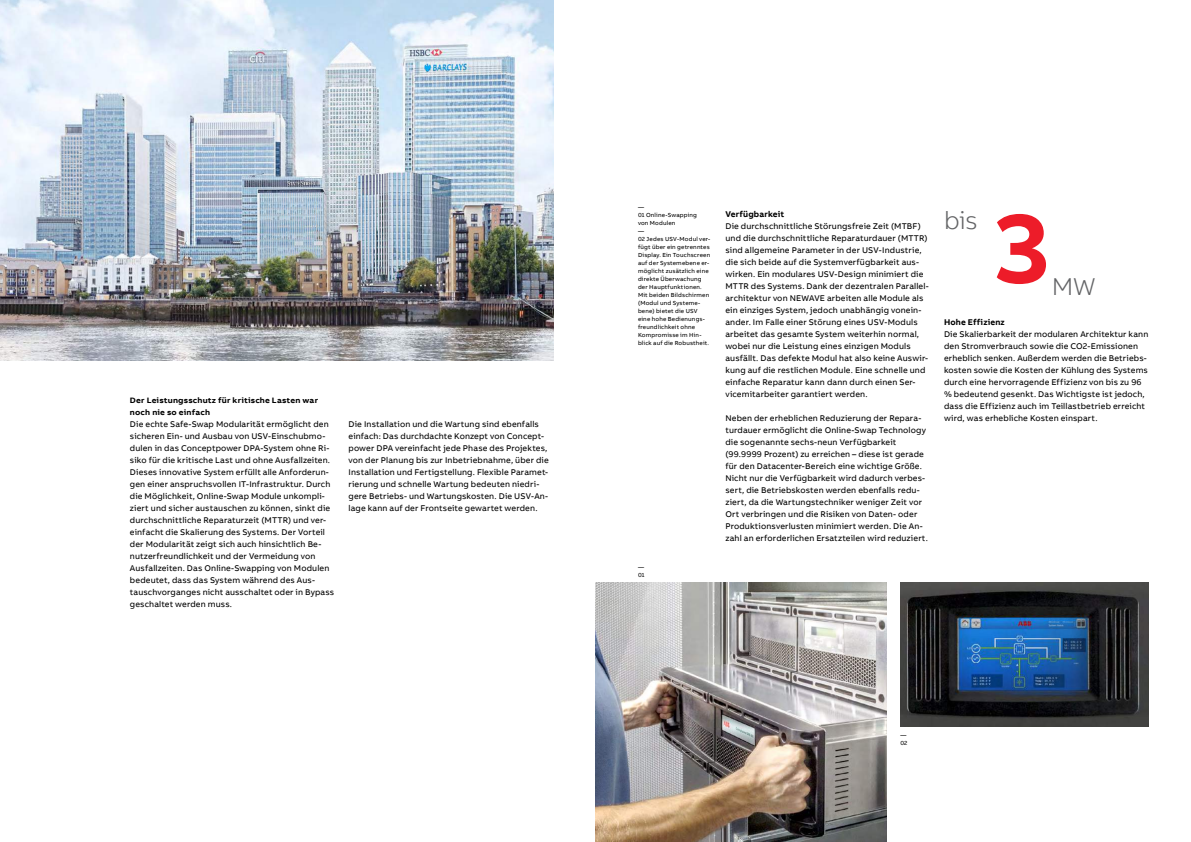
<style>
.page{position:relative;width:1191px;height:842px;background:#fff}
.page>*{position:absolute;margin:0;border:0;box-sizing:border-box;transform-origin:0 0}
.t1{font:700 100px "AB Bvoice";color:#ed1c29}
.t2{font:300 25px "AB Bvoice";color:#636466}
.t3{font:8.5px/12px "AB Bvoice";letter-spacing:.015em;color:#000}
.t4{font:700 8.5px "AB Bvoice";letter-spacing:.02em;color:#000}
.t5{font:700 8px/12px "AB Bvoice";letter-spacing:.02em;color:#000;scale:1.06 1}
.t6{font:6px/8px "AB Bvoice";letter-spacing:.025em;color:#000}
</style>
<div class="page">
<img style="left:0;top:0;width:553px;height:360px">
<img style="left:595px;top:583px;width:291px;height:259px">
<img style="left:900px;top:583px;width:248px;height:143px">
<p class="t5" style="left:130px;top:394px;width:179px">Der Leistungsschutz für kritische Lasten war noch nie so einfach</p>
<p class="t3" style="left:130px;top:418px;width:206px">Die echte Safe-Swap Modularität ermöglicht den sicheren Ein- und Ausbau von USV-Einschubmo&shy;dulen in das Conceptpower DPA-System ohne Ri&shy;siko für die kritische Last und ohne Ausfallzeiten.<br>Dieses innovative System erfüllt alle Anforderun&shy;gen einer anspruchsvollen IT-Infrastruktur. Durch die Möglichkeit, Online-Swap Module unkompli&shy;ziert und sicher austauschen zu können, sinkt die durchschnittliche Reparaturzeit (MTTR) und ver&shy;einfacht die Skalierung des Systems. Der Vorteil der Modularität zeigt sich auch hinsichtlich Be&shy;nutzerfreundlichkeit und der Vermeidung von Ausfallzeiten. Das Online-Swapping von Modulen bedeutet, dass das System während des Aus&shy;tauschvorganges nicht ausschaltet oder in Bypass geschaltet werden muss.</p>
<p class="t3" style="left:348px;top:418px;width:202px">Die Installation und die Wartung sind ebenfalls einfach: Das durchdachte Konzept von Concept&shy;power DPA vereinfacht jede Phase des Projektes, von der Planung bis zur Inbetriebnahme, über die Installation und Fertigstellung. Flexible Paramet&shy;rierung und schnelle Wartung bedeuten niedri&shy;gere Betriebs- und Wartungskosten. Die USV-An&shy;lage kann auf der Frontseite gewartet werden.</p>
<p class="t6" style="left:638px;top:203px;width:74px">—<br>01 Online-Swapping<br>von Modulen<br>—<br>02 Jedes USV-Modul ver&shy;fügt über ein getrenntes<br>Display. Ein Touchscreen auf der Systemebene er&shy;möglicht zusätzlich eine direkte Überwachung der Hauptfunktionen.<br>Mit beiden Bildschirmen (Modul und Systeme&shy;bene) bietet die USV eine hohe Bedienungs&shy;freundlichkeit ohne<br>Kompromisse im Hin&shy;blick auf die Robustheit.</p>
<p class="t6" style="left:638px;top:563px;width:8px">—<br>01</p>
<p class="t4" style="left:725px;top:208px;width:60px">Verfügbarkeit</p>
<p class="t3" style="left:725px;top:220px;width:205px">Die durchschnittliche Störungsfreie Zeit (MTBF) und die durchschnittliche Reparaturdauer (MTTR) sind allgemeine Parameter in der USV-Industrie, die sich beide auf die Systemverfügbarkeit aus&shy;wirken. Ein modulares USV-Design minimiert die MTTR des Systems. Dank der dezentralen Parallel&shy;architektur von NEWAVE arbeiten alle Module als ein einziges System, jedoch unabhängig vonein&shy;ander. Im Falle einer Störung eines USV-Moduls arbeitet das gesamte System weiterhin normal, wobei nur die Leistung eines einzigen Moduls ausfällt. Das defekte Modul hat also keine Auswir&shy;kung auf die restlichen Module. Eine schnelle und einfache Reparatur kann dann durch einen Ser&shy;vicemitarbeiter garantiert werden.</p>
<p class="t3" style="left:725px;top:412px;width:204px">Neben der erheblichen Reduzierung der Repara&shy;turdauer ermöglicht die Online-Swap Technology die sogenannte sechs-neun Verfügbarkeit (99.9999 Prozent) zu erreichen – diese ist gerade für den Datacenter-Bereich eine wichtige Größe.<br>Nicht nur die Verfügbarkeit wird dadurch verbes&shy;sert, die Betriebskosten werden ebenfalls redu&shy;ziert, da die Wartungstechniker weniger Zeit vor Ort verbringen und die Risiken von Daten- oder Produktionsverlusten minimiert werden. Die An&shy;zahl an erforderlichen Ersatzteilen wird reduziert.</p>
<h2 class="t2" style="left:944px;top:205px;width:35px">bis</h2>
<h1 class="t1" style="left:994px;top:185px;width:56px">3</h1>
<h2 class="t2" style="left:1051px;top:271px;width:45px">MW</h2>
<p class="t4" style="left:944px;top:316px;width:62px">Hohe Effizienz</p>
<p class="t3" style="left:944px;top:328px;width:206px">Die Skalierbarkeit der modularen Architektur kann den Stromverbrauch sowie die CO2-Emissionen erheblich senken. Außerdem werden die Betriebs&shy;kosten sowie die Kosten der Kühlung des Systems durch eine hervorragende Effizienz von bis zu 96 % bedeutend gesenkt. Das Wichtigste ist jedoch, dass die Effizienz auch im Teillastbetrieb erreicht wird, was erhebliche Kosten einspart.</p>
<p class="t6" style="left:900px;top:731px;width:9px">—<br>02</p>
</div>
